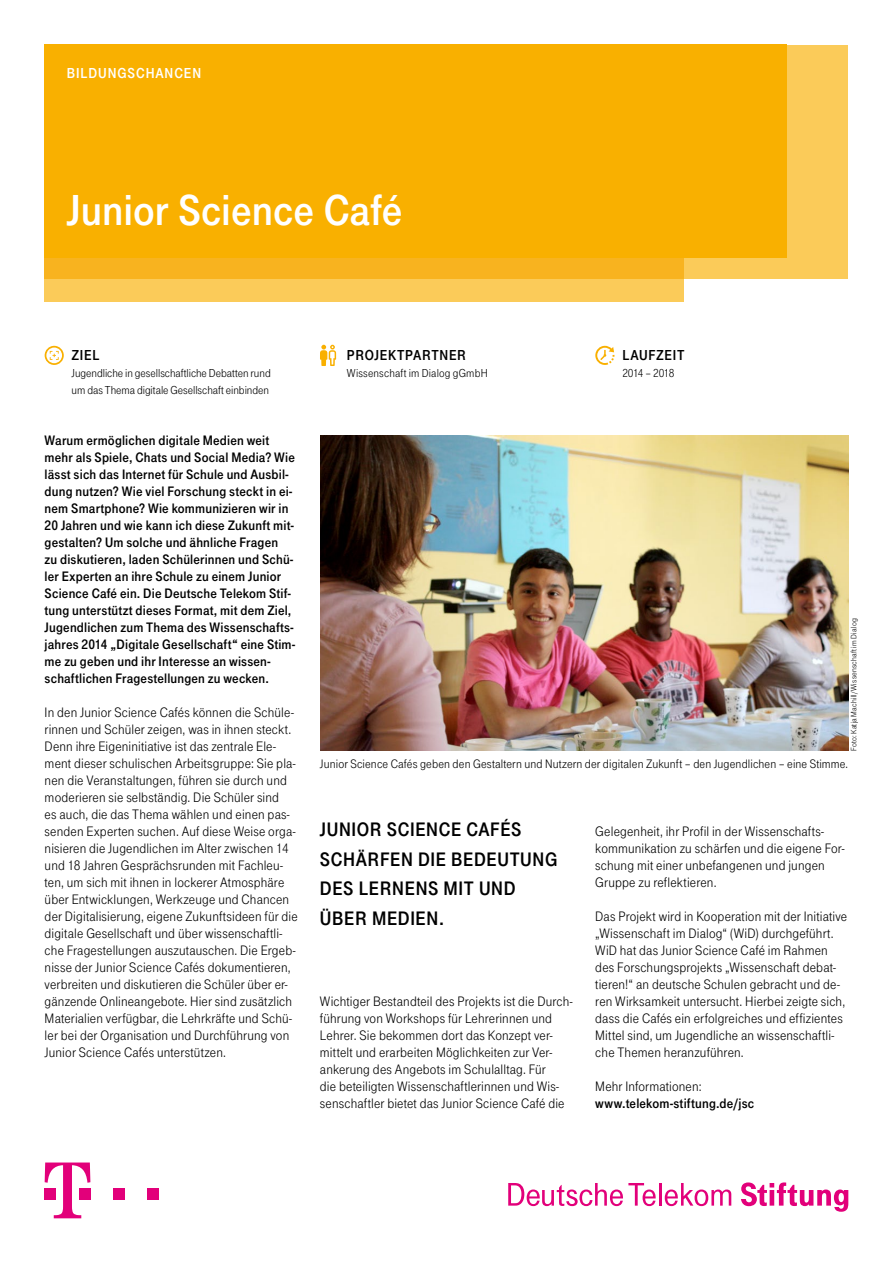
<style>
.page{position:relative;width:893px;height:1263px;background:#fff}
.page>*{position:absolute;margin:0;border:0;box-sizing:border-box;transform-origin:0 0}
.t1{font:45px "Tele Grotesk Fett";color:#fff}
.t2{font:20.25px/29.7px "Tele Grotesk Fett";letter-spacing:.03em;color:#000}
.t3{font:15px "Tele Grotesk Fett";letter-spacing:.045em;color:#000}
.t4{font:15px "Tele Grotesk Fett";letter-spacing:.06em;color:#fff}
.t5{font:14.25px/17px "Tele Grotesk Norm";letter-spacing:.01em;color:#000}
.t6{font:14.25px/17px "Tele Grotesk Fett";letter-spacing:.01em;color:#000}
.t7{font:12.75px "Tele Grotesk Norm";letter-spacing:.01em;color:#000}
.t8{font:12px/17px "Tele Grotesk Norm";color:#000}
.t9{font:12px "Tele Grotesk Norm";letter-spacing:-.04em;color:#000}
.t10{font:8.25px "Tele Grotesk Norm";letter-spacing:.02em;color:#000}
</style>
<div class="page">
<div style="left:45px;top:45px;width:803px;height:234px;background:#fbcb59"></div>
<svg style="left:45px;top:258px;width:639px;height:44px;background:#f9bf3d"></svg>
<div style="left:45px;top:45px;width:742px;height:213px;background:#f9b000"></div>
<img style="left:320px;top:435px;width:528px;height:316px">
<div style="left:113px;top:1188px;width:11px;height:11px;background:#e2007a"></div>
<div style="left:147px;top:1188px;width:11px;height:11px;background:#e2007a"></div>
<svg style="left:45px;top:1162px;width:45px;height:56px"></svg>
<svg style="left:508px;top:1183px;width:148px;height:23px"></svg>
<hr style="left:659px;top:1183px;width:2px;height:22px;background:#e2007a">
<svg style="left:665px;top:1183px;width:66px;height:23px"></svg>
<svg style="left:741px;top:1182px;width:107px;height:30px"></svg>
<svg style="left:45px;top:346px;width:19px;height:19px"></svg>
<svg style="left:595px;top:346px;width:19px;height:19px"></svg>
<svg style="left:320px;top:345px;width:16px;height:21px"></svg>
<p class="t4" style="left:67px;top:65px;width:136px">BILDUNGSCHANCEN</p>
<h1 class="t1" style="left:67px;top:185px;width:337px">Junior Science Café</h1>
<p class="t3" style="left:72px;top:347px;width:29px">ZIEL</p>
<p class="t8" style="left:72px;top:365px;width:201px">Jugendliche in gesellschaftliche Debatten rund um das Thema digitale Gesellschaft einbinden</p>
<p class="t3" style="left:347px;top:347px;width:121px">PROJEKTPARTNER</p>
<p class="t8" style="left:347px;top:365px;width:142px">Wissenschaft im Dialog gGmbH</p>
<p class="t3" style="left:622px;top:347px;width:64px">LAUFZEIT</p>
<p class="t9" style="left:622px;top:366px;width:54px">2014 – 2018</p>
<p class="t6" style="left:45px;top:432px;width:252px">Warum ermöglichen digitale Medien weit mehr als Spiele, Chats und Social Media? Wie lässt sich das Internet für Schule und Ausbil&shy;dung nutzen? Wie viel Forschung steckt in ei&shy;nem Smartphone? Wie kommunizieren wir in 20 Jahren und wie kann ich diese Zukunft mit&shy;gestalten? Um solche und ähnliche Fragen<br>zu diskutieren, laden Schülerinnen und Schü&shy;ler Experten an ihre Schule zu einem Junior Science Café ein. Die Deutsche Telekom Stif&shy;tung unterstützt dieses Format, mit dem Ziel, Jugendlichen zum Thema des Wissenschafts&shy;jahres 2014 „Digitale Gesellschaft“ eine Stim&shy;me zu geben und ihr Interesse an wissen&shy;schaftlichen Fragestellungen zu wecken.</p>
<p class="t5" style="left:45px;top:704px;width:255px">In den Junior Science Cafés können die Schüle&shy;rinnen und Schüler zeigen, was in ihnen steckt.<br>Denn ihre Eigeninitiative ist das zentrale Ele&shy;ment dieser schulischen Arbeitsgruppe: Sie pla&shy;nen die Veranstaltungen, führen sie durch und moderieren sie selbständig. Die Schüler sind<br>es auch, die das Thema wählen und einen pas&shy;senden Experten suchen. Auf diese Weise orga&shy;nisieren die Jugendlichen im Alter zwischen 14 und 18 Jahren Gesprächsrunden mit Fachleu&shy;ten, um sich mit ihnen in lockerer Atmosphäre über Entwicklungen, Werkzeuge und Chancen der Digitalisierung, eigene Zukunftsideen für die digitale Gesellschaft und über wissenschaftli&shy;che Fragestellungen auszutauschen. Die Ergeb&shy;nisse der Junior Science Cafés dokumentieren, verbreiten und diskutieren die Schüler über er&shy;gänzende Onlineangebote. Hier sind zusätzlich Materialien verfügbar, die Lehrkräfte und Schü&shy;ler bei der Organisation und Durchführung von Junior Science Cafés unterstützen.</p>
<p class="t10" style="left:849px;top:751px;width:134px;rotate:-90deg">Foto: Katja Machill/Wissenschaft im Dialog</p>
<p class="t7" style="left:320px;top:757px;width:530px">Junior Science Cafés geben den Gestaltern und Nutzern der digitalen Zukunft – den Jugendlichen – eine Stimme.</p>
<h2 class="t2" style="left:320px;top:814px;width:239px">JUNIOR SCIENCE CAFÉS<br>SCHÄRFEN DIE BEDEUTUNG<br>DES LERNENS MIT UND<br>ÜBER MEDIEN.</h2>
<p class="t5" style="left:320px;top:993px;width:254px">Wichtiger Bestandteil des Projekts ist die Durch&shy;führung von Workshops für Lehrerinnen und Lehrer. Sie bekommen dort das Konzept ver&shy;mittelt und erarbeiten Möglichkeiten zur Ver&shy;ankerung des Angebots im Schulalltag. Für<br>die beteiligten Wissenschaftlerinnen und Wis&shy;senschaftler bietet das Junior Science Café die</p>
<p class="t5" style="left:595px;top:823px;width:251px">Gelegenheit, ihr Profil in der Wissenschafts&shy;kommunikation zu schärfen und die eigene For&shy;schung mit einer unbefangenen und jungen Gruppe zu reflektieren.</p>
<p class="t5" style="left:595px;top:908px;width:253px">Das Projekt wird in Kooperation mit der Initiative „Wissenschaft im Dialog“ (WiD) durchgeführt.<br>WiD hat das Junior Science Café im Rahmen des Forschungsprojekts „Wissenschaft debat&shy;tieren!“ an deutsche Schulen gebracht und de&shy;ren Wirksamkeit untersucht. Hierbei zeigte sich, dass die Cafés ein erfolgreiches und effizientes Mittel sind, um Jugendliche an wissenschaftli&shy;che Themen heranzuführen.</p>
<p class="t5" style="left:595px;top:1078px;width:108px">Mehr Informationen:</p>
<p class="t6" style="left:595px;top:1095px;width:160px">www.telekom-stiftung.de/jsc</p>
</div>
